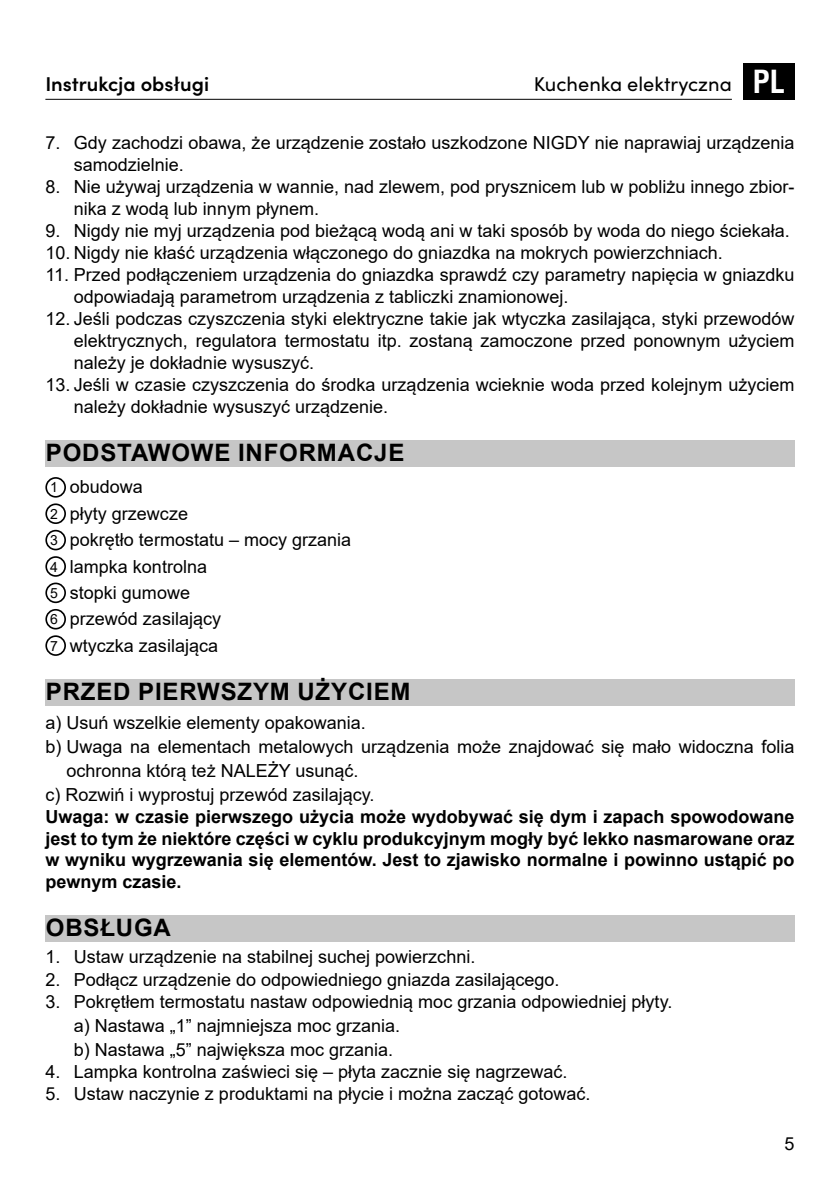
<style>
.page{position:relative;width:840px;height:1191px;background:#fff}
.page>*{position:absolute;margin:0;border:0;box-sizing:border-box;transform-origin:0 0}
.Tytul{font:700 24px "Arial";letter-spacing:.035em;color:#000}
.t1{font:20px "Sofia Pro";color:#000}
.t2{font:600 20px "Sofia Pro";color:#000}
.body_PL{font:18px/22px "Arial";color:#000}
.uwaga{font:700 18px/21.6px "Arial";color:#000;text-align:justify}
.body_PL-2{font:14px "Arial";color:#000}
.s1{font-family:"Swiss 721 BT";font-weight:700;font-stretch:condensed;font-size:31px;color:#fff}
</style>
<div class="page">
<div style="left:743px;top:63px;width:51px;height:37px;background:#000"></div>
<hr style="left:45px;top:99px;width:686px;height:1px;background:#000">
<div style="left:45px;top:440px;width:749px;height:27px;background:#c6c6c6"></div>
<div style="left:45px;top:679px;width:749px;height:26px;background:#c6c6c6"></div>
<div style="left:45px;top:915px;width:749px;height:26px;background:#c6c6c6"></div>
<div style="left:45px;top:477px;width:21px;height:20px;border:2px solid #000;border-radius:50%"></div>
<div style="left:45px;top:503px;width:21px;height:21px;border:2px solid #000;border-radius:50%"></div>
<div style="left:45px;top:530px;width:21px;height:20px;border:2px solid #000;border-radius:50%"></div>
<div style="left:45px;top:556px;width:21px;height:21px;border:2px solid #000;border-radius:50%"></div>
<div style="left:45px;top:582px;width:21px;height:21px;border:2px solid #000;border-radius:50%"></div>
<div style="left:45px;top:609px;width:21px;height:20px;border:2px solid #000;border-radius:50%"></div>
<div style="left:45px;top:635px;width:21px;height:21px;border:2px solid #000;border-radius:50%"></div>
<p class="t2" style="left:45px;top:69px;width:165px">Instrukcja obsługi</p>
<p class="t1" style="left:533px;top:70px;width:252px">Kuchenka elektryczna <span class="s1">PL</span></p>
<p class="body_PL" style="left:74px;top:132px;width:721px;text-indent:-28px">7. Gdy zachodzi obawa, że urządzenie zostało uszkodzone NIGDY nie naprawiaj urządzenia samodzielnie.</p>
<p class="body_PL" style="left:74px;top:176px;width:721px;text-indent:-28px">8. Nie używaj urządzenia w wannie, nad zlewem, pod prysznicem lub w pobliżu innego zbior&shy;nika z wodą lub innym płynem.</p>
<p class="body_PL" style="left:45px;top:220px;width:745px">9. Nigdy nie myj urządzenia pod bieżącą wodą ani w taki sposób by woda do niego ściekała.</p>
<p class="body_PL" style="left:45px;top:242px;width:678px">10. Nigdy nie kłaść urządzenia włączonego do gniazdka na mokrych powierzchniach.</p>
<p class="body_PL" style="left:74px;top:264px;width:721px;text-indent:-28px">11. Przed podłączeniem urządzenia do gniazdka sprawdź czy parametry napięcia w gniazdku odpowiadają parametrom urządzenia z tabliczki znamionowej.</p>
<p class="body_PL" style="left:74px;top:308px;width:721px;text-align:justify;text-indent:-28px">12. Jeśli podczas czyszczenia styki elektryczne takie jak wtyczka zasilająca, styki przewodów elektrycznych, regulatora termostatu itp. zostaną zamoczone przed ponownym użyciem należy je dokładnie wysuszyć.</p>
<p class="body_PL" style="left:74px;top:374px;width:721px;text-indent:-28px">13. Jeśli w czasie czyszczenia do środka urządzenia wcieknie woda przed kolejnym użyciem należy dokładnie wysuszyć urządzenie.</p>
<p class="Tytul" style="left:46px;top:436px;width:360px">PODSTAWOWE INFORMACJE</p>
<p class="body_PL-2" style="left:50px;top:478px;width:9px">1</p>
<p class="body_PL" style="left:70px;top:476px;width:75px">obudowa</p>
<p class="body_PL-2" style="left:50px;top:504px;width:9px">2</p>
<p class="body_PL" style="left:70px;top:502px;width:120px">płyty grzewcze</p>
<p class="body_PL-2" style="left:50px;top:530px;width:9px">3</p>
<p class="body_PL" style="left:70px;top:528px;width:283px">pokrętło termostatu – mocy grzania</p>
<p class="body_PL-2" style="left:50px;top:557px;width:9px">4</p>
<p class="body_PL" style="left:70px;top:555px;width:139px">lampka kontrolna</p>
<p class="body_PL-2" style="left:50px;top:583px;width:9px">5</p>
<p class="body_PL" style="left:70px;top:581px;width:122px">stopki gumowe</p>
<p class="body_PL-2" style="left:50px;top:610px;width:9px">6</p>
<p class="body_PL" style="left:70px;top:608px;width:153px">przewód zasilający</p>
<p class="body_PL-2" style="left:50px;top:636px;width:9px">7</p>
<p class="body_PL" style="left:70px;top:634px;width:150px">wtyczka zasilająca</p>
<p class="Tytul" style="left:46px;top:674px;width:366px">PRZED PIERWSZYM UŻYCIEM</p>
<p class="body_PL" style="left:45px;top:712px;width:322px">a) Usuń wszelkie elementy opakowania.</p>
<p class="body_PL" style="left:66px;top:735px;width:729px;line-height:24px;text-indent:-21px">b) Uwaga na elementach metalowych urządzenia może znajdować się mało widoczna folia ochronna którą też NALEŻY usunąć.</p>
<p class="body_PL" style="left:45px;top:784px;width:330px">c) Rozwiń i wyprostuj przewód zasilający.</p>
<p class="uwaga" style="left:45px;top:806px;width:750px">Uwaga: w czasie pierwszego użycia może wydobywać się dym i zapach spowodowane jest to tym że niektóre części w cyklu produkcyjnym mogły być lekko nasmarowane oraz w wyniku wygrzewania się elementów. Jest to zjawisko normalne i powinno ustąpić po pewnym czasie.</p>
<p class="Tytul" style="left:46px;top:910px;width:127px">OBSŁUGA</p>
<p class="body_PL" style="left:45px;top:946px;width:431px">1. Ustaw urządzenie na stabilnej suchej powierzchni.</p>
<p class="body_PL" style="left:45px;top:968px;width:515px">2. Podłącz urządzenie do odpowiedniego gniazda zasilającego.</p>
<p class="body_PL" style="left:45px;top:990px;width:628px">3. Pokrętłem termostatu nastaw odpowiednią moc grzania odpowiedniej płyty.</p>
<p class="body_PL" style="left:74px;top:1014px;width:328px">a) Nastawa „1” najmniejsza moc grzania.</p>
<p class="body_PL" style="left:74px;top:1038px;width:321px">b) Nastawa „5” największa moc grzania.</p>
<p class="body_PL" style="left:45px;top:1060px;width:523px">4. Lampka kontrolna zaświeci się – płyta zacznie się nagrzewać.</p>
<p class="body_PL" style="left:45px;top:1082px;width:546px">5. Ustaw naczynie z produktami na płycie i można zacząć gotować.</p>
<p class="body_PL" style="left:784px;top:1132px;width:12px">5</p>
</div>
